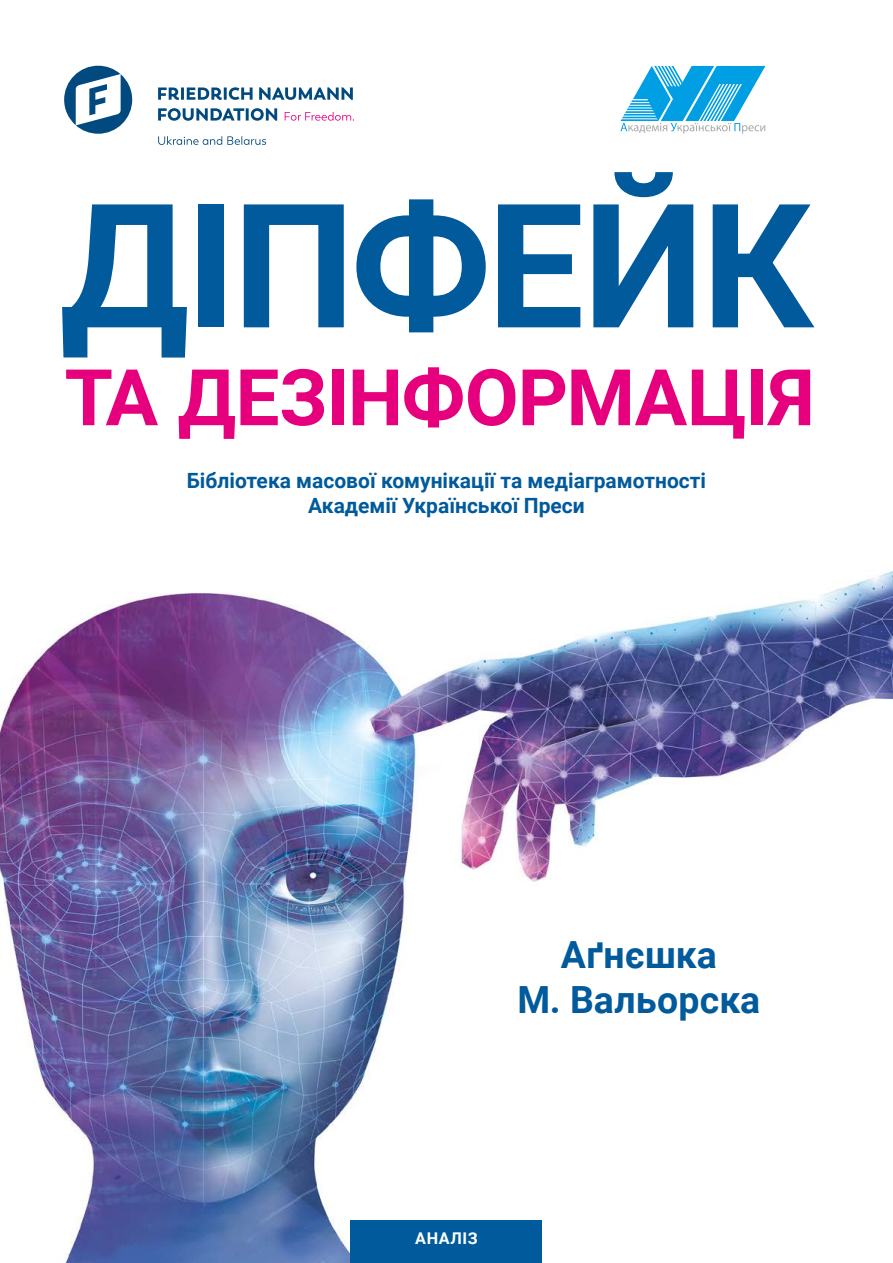
<style>
.page{position:relative;width:893px;height:1263px;background:#fff}
.page>*{position:absolute;margin:0;border:0;box-sizing:border-box;transform-origin:0 0}
.t1{font:700 172.8px "Roboto";letter-spacing:-.02em;color:#005a9b}
.t2{font:700 78.15px "Roboto";letter-spacing:-.015em;color:#e6007d}
.t3{font:700 37.35px/44.8px "Roboto";letter-spacing:.005em;color:#005a9b;text-align:center}
.t4{font:700 21px/25.2px "Roboto";color:#005a9b;text-align:center}
.t5{font:700 16.2px "Roboto";letter-spacing:.035em;color:#fff}
</style>
<div class="page">
<img style="left:0;top:570px;width:893px;height:693px">
<div style="left:351px;top:1220px;width:191px;height:43px;background:#005a9b"></div>
<svg style="left:620px;top:66px;width:145px;height:68px"></svg>
<svg style="left:158px;top:108px;width:119px;height:13px"></svg>
<svg style="left:158px;top:87px;width:195px;height:13px"></svg>
<svg style="left:64px;top:66px;width:68px;height:68px"></svg>
<svg style="left:285px;top:112px;width:69px;height:9px"></svg>
<svg style="left:158px;top:136px;width:108px;height:9px"></svg>
<h1 class="t1" style="left:60px;top:145px;width:755px">ДІПФЕЙК</h1>
<h2 class="t2" style="left:65px;top:343px;width:752px">ТА ДЕЗІНФОРМАЦІЯ</h2>
<p class="t4" style="left:187px;top:467px;width:521px">Бібліотека масової комунікації та медіаграмотності<br>Академії Української Преси</p>
<h3 class="t3" style="left:517px;top:931px;width:244px">Аґнєшка<br>М. Вальорска</h3>
<p class="t5" style="left:415px;top:1227px;width:64px">АНАЛІЗ</p>
<p class="t5" style="left:410px;top:1230px;width:74px">ANALYSE</p>
</div>
